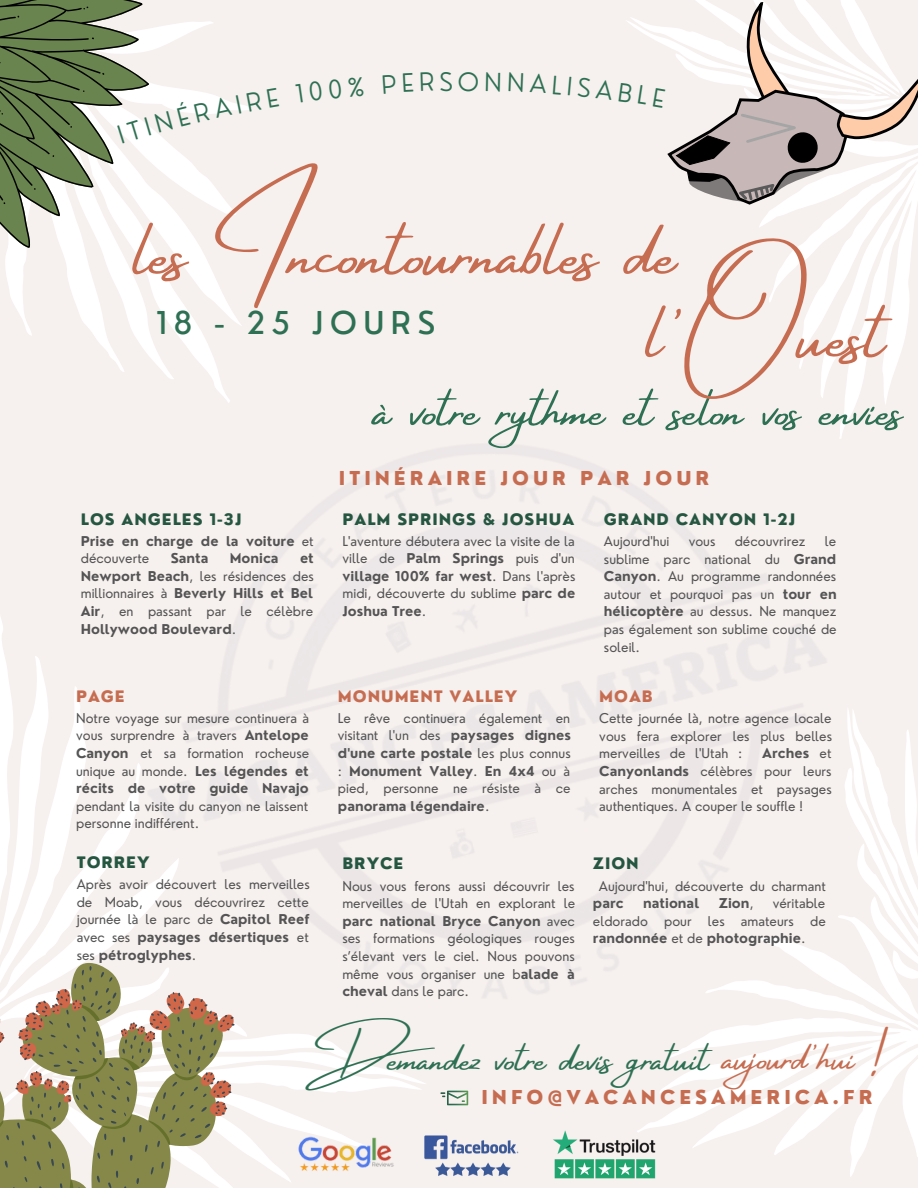
<style>
.page{position:relative;width:918px;height:1188px;background:#f6f0ee}
.page>*{position:absolute;margin:0;border:0;box-sizing:border-box;transform-origin:0 0}
.t1{font:73.95px "Amsterdam Four";color:#c66d51}
.t2{font:52.05px "Amsterdam Four";color:#2d7053}
.t3{font:38.55px "Amsterdam Four";color:#2d7053}
.t4{font:500 30.75px "Nourd";letter-spacing:.215em;color:#2d7053}
.t5{font:300 24.75px "Nourd";color:#2d7053}
.t6{font:800 18.75px "Nourd";letter-spacing:.215em;color:#c66d51}
.t7{font:800 15.45px "Nourd";letter-spacing:.06em;color:#255641}
.t8{font:800 15.45px "Nourd";letter-spacing:.06em;color:#c66d51}
.t9{font:13.2px/17.5px "Nourd";color:#545454;text-align:justify}
.t10{font:700 13.2px/17.5px "Nourd";color:#545454}
.s1{font-weight:400}
.s2{font-weight:700}
.s3{font-size:37.95px;color:#c66d51}
</style>
<div class="page">
<svg style="left:8px;top:21px;width:234px;height:382px"></svg>
<svg style="left:0;top:617px;width:135px;height:346px"></svg>
<svg style="left:845px;top:710px;width:72px;height:144px"></svg>
<svg style="left:641px;top:854px;width:277px;height:323px"></svg>
<svg style="left:759px;top:219px;width:156px;height:220px"></svg>
<img style="left:135px;top:433px;width:698px;height:577px">
<img style="left:427px;top:1135px;width:92px;height:41px">
<img style="left:553px;top:1129px;width:109px;height:50px">
<svg style="left:440px;top:1091px;width:28px;height:14px"></svg>
<svg style="left:235px;top:989px;width:192px;height:193px"></svg>
<svg style="left:0;top:966px;width:235px;height:222px;fill:#858849"></svg>
<svg style="left:0;top:0;width:197px;height:283px"></svg>
<svg style="left:117px;top:87px;width:135px;height:56px"></svg>
<svg style="left:627px;top:0;width:291px;height:219px"></svg>
<h3 class="t5" style="left:458px;top:66px;width:23px">O</h3>
<h1 class="t1" style="left:132px;top:213px;width:546px">les Incontournables de</h1>
<h1 class="t1" style="left:645px;top:296px;width:241px">l'Ouest</h1>
<h3 class="t4" style="left:156px;top:304px;width:281px">18 - 25 JOURS</h3>
<h2 class="t2" style="left:374px;top:382px;width:530px">à votre rythme et selon vos envies</h2>
<p class="t7" style="left:81px;top:509px;width:162px">LOS ANGELES 1-3J</p>
<p class="t10" style="left:81px;top:532px;width:234px">Prise en charge de la voiture <span class="s1">et découverte</span></p>
<p class="t10" style="left:171px;top:549px;width:39px">Santa</p>
<p class="t10" style="left:230px;top:549px;width:50px">Monica</p>
<p class="t9" style="left:81px;top:549px;width:235px;text-indent:219px"><span class="s2">et Newport Beach</span>, les résidences des millionnaires à <span class="s2">Beverly Hills et Bel Air</span>, en passant par le célèbre <span class="s2">Hollywood Boulevard</span>.</p>
<p class="t8" style="left:76px;top:686px;width:50px">PAGE</p>
<p class="t9" style="left:76px;top:709px;width:235px">Notre voyage sur mesure continuera à vous surprendre à travers <span class="s2">Antelope Canyon</span> et sa formation rocheuse unique au monde. <span class="s2">Les légendes et récits de votre guide Navajo</span></p>
<p class="t9" style="left:76px;top:797px;width:234px">pendant la visite du canyon ne laissent personne indifférent.</p>
<p class="t7" style="left:77px;top:853px;width:74px">TORREY</p>
<p class="t9" style="left:77px;top:875px;width:235px">Après avoir découvert les merveilles de Moab, vous découvrirez cette journée là le parc de <span class="s2">Capitol Reef </span>avec ses <span class="s2">paysages désertiques</span> et ses <span class="s2">pétroglyphes</span>.</p>
<h3 class="t6" style="left:339px;top:466px;width:372px">ITINÉRAIRE JOUR PAR JOUR</h3>
<p class="t7" style="left:343px;top:509px;width:233px">PALM SPRINGS &amp; JOSHUA</p>
<p class="t9" style="left:343px;top:532px;width:234px">L'aventure débutera avec la visite de la ville de <span class="s2">Palm Springs</span> puis d'un <span class="s2">village 100% far west</span>. Dans l'après midi, découverte du sublime <span class="s2">parc de Joshua Tree</span>.</p>
<p class="t8" style="left:338px;top:686px;width:181px">MONUMENT VALLEY</p>
<p class="t9" style="left:338px;top:709px;width:234px">Le rêve continuera également en visitant l'un des <span class="s2">paysages dignes d'une carte postale</span> les plus connus : <span class="s2">Monument Valley</span>. <span class="s2">En 4x4</span> ou à pied, personne ne résiste à ce <span class="s2">panorama légendaire</span>.</p>
<p class="t7" style="left:342px;top:854px;width:63px">BRYCE</p>
<p class="t9" style="left:342px;top:877px;width:234px">Nous vous ferons aussi découvrir les merveilles de l'Utah en explorant le <span class="s2">parc national Bryce Canyon</span> avec ses formations géologiques rouges s’élevant vers le ciel. Nous pouvons même vous organiser une b<span class="s2">alade à cheval</span> dans le parc.</p>
<p class="t7" style="left:604px;top:509px;width:193px">GRAND CANYON 1-2J</p>
<p class="t9" style="left:604px;top:532px;width:67px">Aujourd'hui</p>
<p class="t9" style="left:689px;top:532px;width:28px">vous</p>
<p class="t9" style="left:735px;top:532px;width:72px">découvrirez</p>
<p class="t9" style="left:604px;top:532px;width:234px;text-indent:221px">le sublime parc national du <span class="s2">Grand Canyon</span>. Au programme randonnées autour et pourquoi pas un <span class="s2">tour en hélicoptère</span> au dessus. Ne manquez pas également son sublime couché de soleil.</p>
<p class="t8" style="left:599px;top:687px;width:55px">MOAB</p>
<p class="t9" style="left:599px;top:709px;width:234px">Cette journée là, notre agence locale vous fera explorer les plus belles merveilles de l'Utah :</p>
<p class="t9" style="left:599px;top:745px;width:234px;text-indent:163px"><span class="s2">Arches</span> et <span class="s2">Canyonlands</span> célèbres pour leurs arches monumentales et paysages authentiques. A couper le souffle !</p>
<p class="t7" style="left:593px;top:854px;width:47px">ZION</p>
<p class="t9" style="left:599px;top:877px;width:228px">Aujourd'hui, découverte du charmant</p>
<p class="t10" style="left:593px;top:894px;width:32px">parc</p>
<p class="t10" style="left:643px;top:894px;width:58px">national</p>
<p class="t10" style="left:719px;top:894px;width:36px">Zion<span class="s1">,</span></p>
<p class="t9" style="left:593px;top:894px;width:234px;text-indent:180px">véritable eldorado pour les amateurs de <span class="s2">randonnée</span> et de <span class="s2">photographie</span>.</p>
<h3 class="t3" style="left:305px;top:1039px;width:573px">Demandez votre devis gratuit <span class="s3">aujourd'hui !</span></h3>
<h3 class="t6" style="left:481px;top:1085px;width:393px">INFO@VACANCESAMERICA.FR</h3>
</div>
